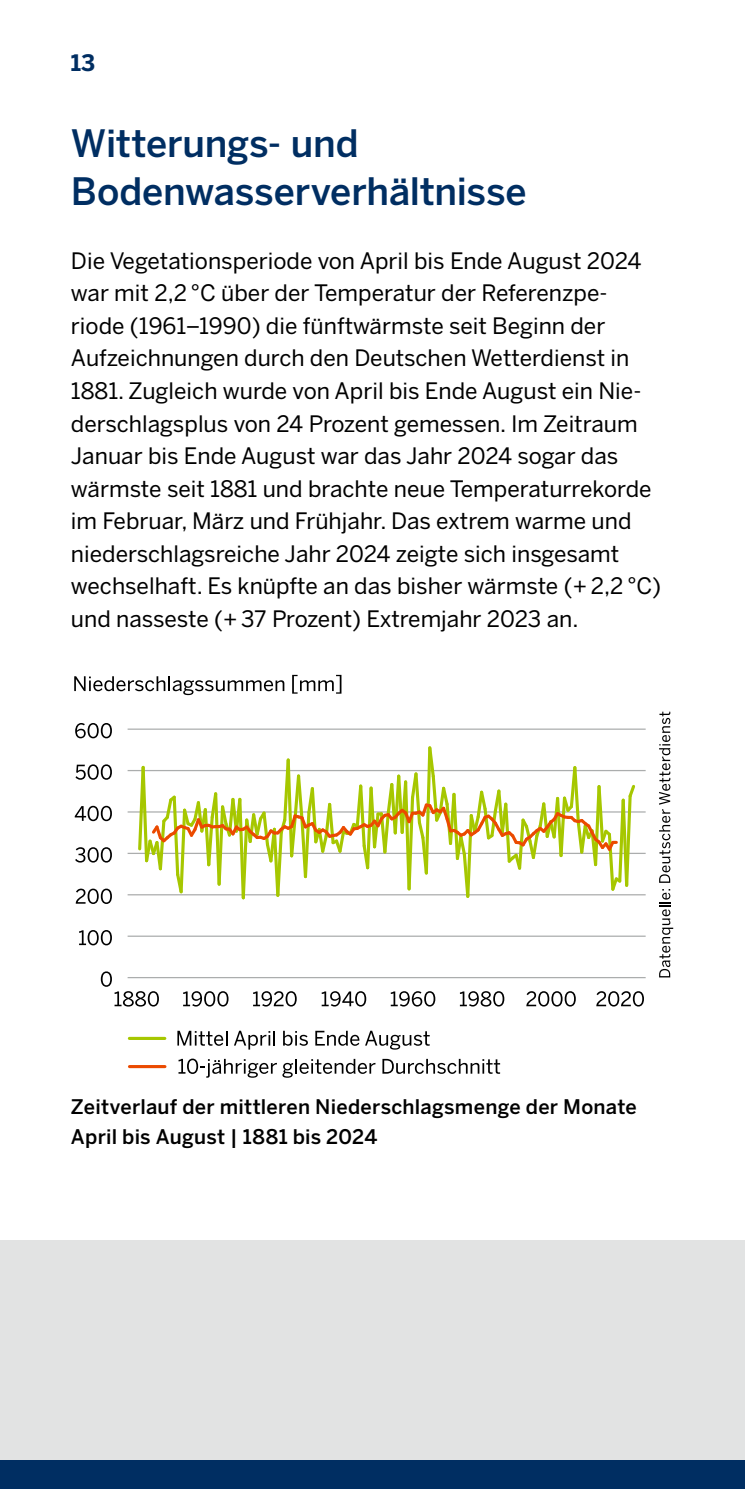
<style>
.page{position:relative;width:745px;height:1489px;background:#fff}
.page>*{position:absolute;margin:0;border:0;box-sizing:border-box;transform-origin:0 0}
.t1{font:500 37.5px/47.5px "Benton Sans";letter-spacing:-.005em;color:#002e62}
.t2{font:22.5px/32.5px "Benton Sans";color:#000}
.t3{font:700 22.5px "Benton Sans";color:#002e62}
.t4{font:500 20px/30px "Benton Sans";letter-spacing:.01em;color:#000}
</style>
<div class="page">
<svg style="left:74px;top:676px;width:210px;height:19px"></svg>
<svg style="left:292px;top:674px;width:49px;height:19px"></svg>
<svg style="left:177px;top:1030px;width:50px;height:15px"></svg>
<svg style="left:234px;top:1030px;width:41px;height:19px"></svg>
<svg style="left:283px;top:1030px;width:25px;height:15px"></svg>
<svg style="left:315px;top:1030px;width:44px;height:15px"></svg>
<svg style="left:365px;top:1030px;width:64px;height:19px"></svg>
<svg style="left:178px;top:1058px;width:197px;height:19px"></svg>
<svg style="left:382px;top:1058px;width:118px;height:15px"></svg>
<hr style="left:127px;top:976px;width:518px;height:2px;background:#abadad">
<hr style="left:127px;top:935px;width:518px;height:1px;background:#abadad">
<hr style="left:127px;top:894px;width:518px;height:1px;background:#abadad">
<hr style="left:127px;top:852px;width:518px;height:2px;background:#abadad">
<hr style="left:127px;top:811px;width:518px;height:1px;background:#abadad">
<hr style="left:127px;top:770px;width:518px;height:1px;background:#abadad">
<hr style="left:127px;top:728px;width:518px;height:1px;background:#abadad">
<svg style="left:136px;top:746px;width:501px;height:154px"></svg>
<hr style="left:129px;top:1036px;width:36px;height:3px;background:#a6c700">
<svg style="left:129px;top:1065px;width:36px;height:3px"></svg>
<svg style="left:659px;top:889px;width:13px;height:88px"></svg>
<svg style="left:659px;top:711px;width:11px;height:171px"></svg>
<svg style="left:79px;top:930px;width:33px;height:15px"></svg>
<svg style="left:76px;top:888px;width:36px;height:15px"></svg>
<svg style="left:75px;top:847px;width:37px;height:15px"></svg>
<svg style="left:75px;top:805px;width:37px;height:16px"></svg>
<svg style="left:75px;top:764px;width:37px;height:15px"></svg>
<svg style="left:75px;top:723px;width:37px;height:15px"></svg>
<svg style="left:596px;top:991px;width:47px;height:15px"></svg>
<svg style="left:526px;top:991px;width:49px;height:15px"></svg>
<svg style="left:459px;top:991px;width:45px;height:15px"></svg>
<svg style="left:390px;top:991px;width:45px;height:15px"></svg>
<svg style="left:321px;top:991px;width:45px;height:15px"></svg>
<svg style="left:253px;top:991px;width:43px;height:15px"></svg>
<svg style="left:183px;top:991px;width:45px;height:15px"></svg>
<svg style="left:101px;top:971px;width:58px;height:35px"></svg>
<div style="left:0;top:1240px;width:744px;height:248px;background:#e2e3e3"></div>
<div style="left:0;top:1460px;width:744px;height:28px;background:#002e62"></div>
<p class="t3" style="left:71px;top:49px;width:26px">13</p>
<h2 class="t1" style="left:71px;top:120px;width:457px">Witterungs- und<br>Bodenwasserverhältnisse</h2>
<p class="t2" style="left:71px;top:244px;width:591px">Die Vegetationsperiode von April bis Ende August 2024 war mit 2,2 °C über der Temperatur der Referenzpe&shy;riode (1961–1990) die fünftwärmste seit Beginn der Aufzeichnungen durch den Deutschen Wetterdienst in 1881. Zugleich wurde von April bis Ende August ein Nie&shy;derschlagsplus von 24 Prozent gemessen. Im Zeitraum Januar bis Ende August war das Jahr 2024 sogar das wärmste seit 1881 und brachte neue Temperaturrekorde im Februar, März und Frühjahr. Das extrem warme und niederschlagsreiche Jahr 2024 zeigte sich insgesamt wechselhaft. Es knüpfte an das bisher wärmste (+ 2,2 °C) und nasseste (+ 37 Prozent) Extremjahr 2023 an.</p>
<p class="t4" style="left:71px;top:1092px;width:567px">Zeitverlauf der mittleren Niederschlagsmenge der Monate<br>April bis August | 1881 bis 2024</p>
</div>
